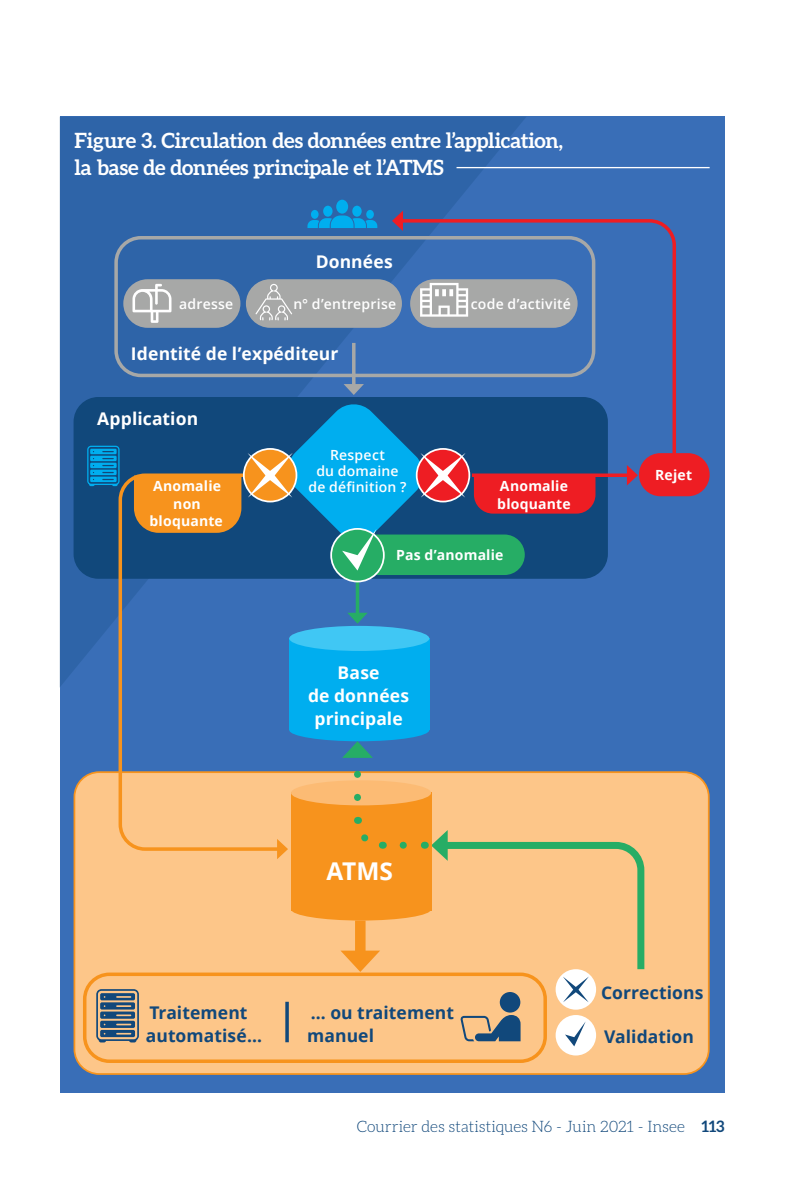
<style>
.page{position:relative;width:794px;height:1191px;background:#fff}
.page>*{position:absolute;margin:0;border:0;box-sizing:border-box;transform-origin:0 0}
.titre-bloc-couleur-e{font:700 24.5px "Open Sans";color:#fff}
.TITRE-ENCADRE{font:700 21px/26.2px "Aleo";letter-spacing:-.005em;color:#fff}
.titre-bloc-couleur-e-2{font:700 17.5px/22.8px "Open Sans";letter-spacing:.005em;color:#fff;text-align:center}
.titre-bloc-couleur-e-3{font:700 17.5px/22.8px "Open Sans";letter-spacing:.005em;color:#11487b}
.t1{font:300 15.75px "Aleo";color:#11487b}
.Texte-blocs-couleur{font:600 14px/15.8px "Open Sans";letter-spacing:.015em;color:#fff;text-align:center}
.txt_encadre{font:700 14px "Open Sans";letter-spacing:.015em;color:#fff}
.s1{font-weight:700}
</style>
<div class="page">
<div style="left:60px;top:117px;width:664px;height:975px;background:#396eb7"></div>
<svg style="left:60px;top:117px;width:466px;height:570px;fill:#2e64a8"></svg>
<div style="left:74px;top:772px;width:634px;height:302px;background:#fdc689;border-radius:25px"></div>
<div style="left:74px;top:771px;width:635px;height:303px;border:2px solid #f7931d;border-radius:25px"></div>
<hr style="left:456px;top:167px;width:253px;height:1px;background:#fff">
<div style="left:289px;top:637px;width:140px;height:92px;background:#00aeef"></div>
<div style="left:289px;top:626px;width:140px;height:25px;background:#40c7f4;border-radius:50%"></div>
<div style="left:289px;top:719px;width:140px;height:22px;background:#00aeef;border-radius:50%"></div>
<div style="left:114px;top:236px;width:481px;height:141px;border:4px solid #a7a8a7;border-radius:25px"></div>
<svg style="left:307px;top:200px;width:70px;height:28px"></svg>
<hr style="left:352px;top:343px;width:3px;height:44px;background:#a7a8a7">
<svg style="left:343px;top:384px;width:21px;height:11px"></svg>
<div style="left:74px;top:397px;width:534px;height:182px;background:#11487b;border-radius:25px"></div>
<hr style="left:356px;top:533px;width:3px;height:83px;background:#26ad65">
<svg style="left:347px;top:613px;width:21px;height:10px"></svg>
<div style="left:357px;top:534px;width:168px;height:41px;background:#26ad65;border-radius:20px"></div>
<div style="left:474px;top:477px;width:121px;height:36px;background:#ee1d23"></div>
<div style="left:639px;top:453px;width:70px;height:43px;background:#ee1d23;border-radius:22px"></div>
<svg style="left:472px;top:473px;width:155px;height:4px"></svg>
<svg style="left:627px;top:471px;width:11px;height:14px"></svg>
<svg style="left:396px;top:217px;width:282px;height:254px"></svg>
<svg style="left:392px;top:211px;width:11px;height:20px"></svg>
<div style="left:331px;top:529px;width:53px;height:52px;background:#26ad65;border-radius:50%"></div>
<div style="left:291px;top:792px;width:140px;height:118px;background:#f7931d"></div>
<div style="left:291px;top:780px;width:140px;height:25px;background:#fcbb74;border-radius:50%"></div>
<div style="left:291px;top:898px;width:140px;height:22px;background:#f7931d;border-radius:50%"></div>
<svg style="left:117px;top:473px;width:167px;height:378px"></svg>
<svg style="left:277px;top:839px;width:11px;height:20px"></svg>
<svg style="left:248px;top:402px;width:217px;height:168px"></svg>
<div style="left:555px;top:1015px;width:41px;height:40px;background:#fff;border-radius:50%"></div>
<div style="left:83px;top:972px;width:464px;height:91px;border:4px solid #f7931d;border-radius:25px"></div>
<svg style="left:96px;top:989px;width:43px;height:53px"></svg>
<svg style="left:431px;top:830px;width:214px;height:216px"></svg>
<svg style="left:87px;top:446px;width:33px;height:40px"></svg>
<div style="left:246px;top:279px;width:156px;height:49px;background:#a7a8a7;border-radius:24px"></div>
<svg style="left:255px;top:284px;width:37px;height:36px"></svg>
<div style="left:410px;top:279px;width:167px;height:49px;background:#a7a8a7;border-radius:24px"></div>
<svg style="left:420px;top:283px;width:48px;height:34px"></svg>
<div style="left:123px;top:279px;width:117px;height:49px;background:#a7a8a7;border-radius:24px"></div>
<svg style="left:132px;top:284px;width:39px;height:39px"></svg>
<svg style="left:399px;top:841px;width:4px;height:7px"></svg>
<svg style="left:354px;top:817px;width:15px;height:25px"></svg>
<svg style="left:342px;top:741px;width:31px;height:56px"></svg>
<div style="left:355px;top:920px;width:10px;height:39px;background:#f7931d"></div>
<svg style="left:340px;top:950px;width:40px;height:22px"></svg>
<svg style="left:285px;top:1001px;width:4px;height:41px"></svg>
<p class="TITRE-ENCADRE" style="left:74px;top:127px;width:490px">Figure 3. Circulation des données entre l’application, la base de données principale et l’ATMS</p>
<p class="titre-bloc-couleur-e-2" style="left:316px;top:250px;width:79px">Données</p>
<p class="Texte-blocs-couleur" style="left:179px;top:296px;width:56px">adresse</p>
<p class="Texte-blocs-couleur" style="left:293px;top:296px;width:104px">n° d’entreprise</p>
<p class="Texte-blocs-couleur" style="left:471px;top:296px;width:102px">code d’activité</p>
<p class="titre-bloc-couleur-e-2" style="left:131px;top:342px;width:209px">Identité de l’expéditeur</p>
<p class="titre-bloc-couleur-e-2" style="left:97px;top:407px;width:102px">Application</p>
<p class="txt_encadre" style="left:153px;top:476px;width:70px">Anomalie</p>
<p class="txt_encadre" style="left:173px;top:494px;width:29px">non</p>
<p class="txt_encadre" style="left:149px;top:511px;width:75px">bloquante</p>
<p class="Texte-blocs-couleur" style="left:308px;top:447px;width:99px">Respect<br>du domaine de définition ?</p>
<p class="txt_encadre" style="left:500px;top:476px;width:70px">Anomalie</p>
<p class="txt_encadre" style="left:497px;top:494px;width:75px">bloquante</p>
<p class="txt_encadre" style="left:396px;top:545px;width:109px">Pas d’anomalie</p>
<p class="titre-bloc-couleur-e-2" style="left:308px;top:661px;width:103px">Base<br>de données principale</p>
<p class="txt_encadre" style="left:655px;top:465px;width:38px">Rejet</p>
<p class="titre-bloc-couleur-e" style="left:326px;top:854px;width:68px">ATMS</p>
<p class="titre-bloc-couleur-e-3" style="left:146px;top:1000px;width:118px">Traitement automatisé…</p>
<p class="titre-bloc-couleur-e-3" style="left:311px;top:1000px;width:145px">… ou traitement</p>
<p class="titre-bloc-couleur-e-3" style="left:307px;top:1023px;width:68px">manuel</p>
<p class="titre-bloc-couleur-e-3" style="left:601px;top:980px;width:104px">Corrections</p>
<p class="titre-bloc-couleur-e-3" style="left:604px;top:1024px;width:91px">Validation</p>
<p class="t1" style="left:357px;top:1117px;width:369px">Courrier des statistiques N6 - Juin 2021 - Insee <span class="s1">113</span></p>
</div>
